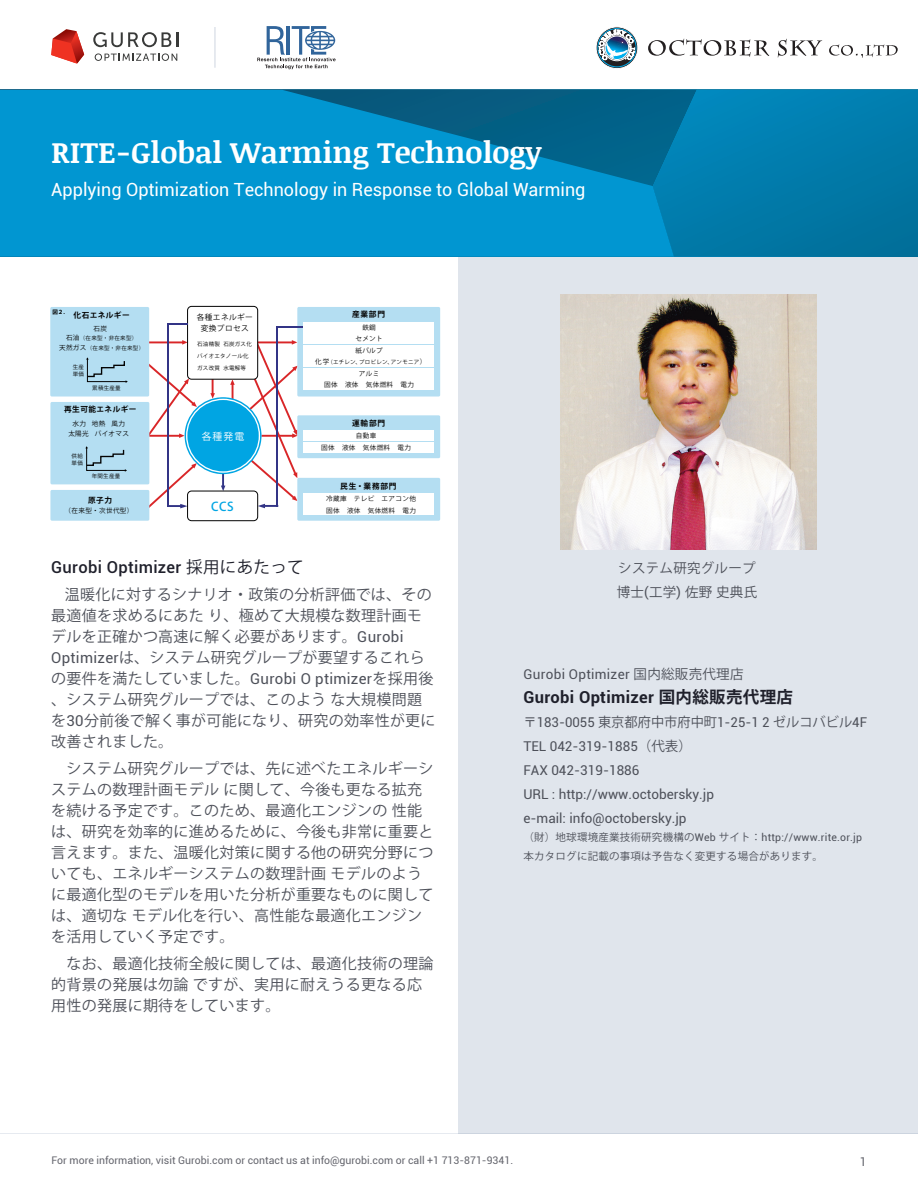
<style>
.page{position:relative;width:918px;height:1188px;background:#e0e5ec}
.page>*{position:absolute;margin:0;border:0;box-sizing:border-box;transform-origin:0 0}
.t1{font:700 30px "Noticia Text";color:#fff}
.t2{font:18.15px "Roboto";color:#fff}
.t3{font:700 16.5px "Roboto";letter-spacing:.02em;color:#1f202b}
.t4{font:500 16.5px "Roboto";letter-spacing:.02em;color:#1f202b}
.t5{font:15px/21px "Koz Go Pr 6 N";letter-spacing:.02em;color:#4d5059}
.t6{font:13.5px/24px "Roboto";color:#4d5059}
.t7{font:13.5px "Roboto";letter-spacing:.02em;color:#4d5059}
.t8{font:13.5px/24px "Koz Go Pr 6 N";letter-spacing:.02em;color:#4d5059}
.t9{font:500 12.15px "Koz Go Pro";color:#00a5e3}
.t10{font:12px "Roboto";color:#64656d}
.t11{font:10.5px "Roboto";color:#64656d}
.t12{font:10.5px "Roboto";letter-spacing:.02em;color:#4d5059}
.t13{font:10.5px "Koz Go Pr 6 N";letter-spacing:.02em;color:#4d5059}
.t14{font:9.9px "Koz Go Pro";color:#fff}
.t15{font:700 7.65px "Koz Go Pro";letter-spacing:.05em;color:#030303}
.t16{font:7.65px/11.6px "Koz Go Pro";letter-spacing:.05em;color:#030303;text-align:center}
.t17{font:6.6px/11.6px "Koz Go Pro";letter-spacing:.05em;color:#030303;text-align:center}
.t18{font:5.55px/11.6px "Koz Go Pro";letter-spacing:.05em;color:#030303}
.t19{font:700 5.55px "Koz Go Pro";color:#030303}
.s1{font-size:6.6px}
.s2{font-family:"Koz Go Pr 6 N";font-weight:400}
.s3{font-family:"Roboto"}
.s4{font-family:"Koz Go Pr 6 N"}
</style>
<div class="page">
<div style="left:0;top:257px;width:458px;height:877px;background:#fff"></div>
<div style="left:0;top:0;width:918px;height:90px;background:#fff"></div>
<svg style="left:93px;top:32px;width:85px;height:15px"></svg>
<svg style="left:95px;top:53px;width:82px;height:8px"></svg>
<svg style="left:51px;top:29px;width:33px;height:35px"></svg>
<hr style="left:214px;top:27px;width:2px;height:41px;background:#597198">
<svg style="left:596px;top:27px;width:42px;height:42px"></svg>
<div style="left:596px;top:27px;width:42px;height:42px;border:1px solid #fff;border-radius:50%"></div>
<svg style="left:598px;top:29px;width:38px;height:38px"></svg>
<div style="left:597px;top:28px;width:40px;height:39px;border:1px solid #00a5e3;border-radius:50%"></div>
<div style="left:604px;top:34px;width:26px;height:27px;border:1px solid #fff;border-radius:50%"></div>
<svg style="left:599px;top:30px;width:36px;height:30px"></svg>
<svg style="left:648px;top:39px;width:121px;height:18px"></svg>
<svg style="left:778px;top:39px;width:44px;height:18px"></svg>
<svg style="left:829px;top:44px;width:69px;height:14px"></svg>
<hr style="left:0;top:1133px;width:918px;height:2px;background:#587098">
<div style="left:0;top:1134px;width:918px;height:54px;background:#fff"></div>
<img style="left:561px;top:295px;width:255px;height:255px">
<svg style="left:210px;top:379px;width:5px;height:20px"></svg>
<svg style="left:149px;top:340px;width:38px;height:5px"></svg>
<svg style="left:149px;top:360px;width:48px;height:78px"></svg>
<div style="left:188px;top:306px;width:70px;height:73px;background:#fff;border-radius:4px"></div>
<div style="left:187px;top:306px;width:71px;height:73px;border:1px solid #030303;border-radius:4px"></div>
<svg style="left:221px;top:474px;width:4px;height:17px"></svg>
<svg style="left:230px;top:379px;width:5px;height:19px"></svg>
<div style="left:297px;top:478px;width:143px;height:43px;background:#b4def2;border-radius:2px"></div>
<div style="left:297px;top:415px;width:143px;height:43px;background:#b4def2;border-radius:2px"></div>
<svg style="left:297px;top:307px;width:143px;height:90px;fill:#b4def2"></svg>
<div style="left:50px;top:402px;width:99px;height:82px;background:#b4def2;border-radius:2px"></div>
<div style="left:50px;top:307px;width:99px;height:90px;background:#b4def2;border-radius:2px"></div>
<div style="left:50px;top:490px;width:99px;height:31px;background:#b4def2;border-radius:2px"></div>
<div style="left:303px;top:380px;width:131px;height:10px;background:#fff"></div>
<div style="left:303px;top:322px;width:131px;height:10px;background:#fff"></div>
<div style="left:303px;top:334px;width:131px;height:10px;background:#fff"></div>
<div style="left:303px;top:345px;width:131px;height:10px;background:#fff"></div>
<div style="left:303px;top:357px;width:131px;height:10px;background:#fff"></div>
<div style="left:303px;top:368px;width:131px;height:10px;background:#fff"></div>
<div style="left:303px;top:442px;width:131px;height:11px;background:#fff"></div>
<div style="left:303px;top:431px;width:131px;height:10px;background:#fff"></div>
<div style="left:303px;top:505px;width:131px;height:10px;background:#fff"></div>
<div style="left:303px;top:493px;width:131px;height:10px;background:#fff"></div>
<div style="left:185px;top:397px;width:77px;height:77px;background:#00a5e3;border-radius:50%"></div>
<svg style="left:86px;top:357px;width:42px;height:26px"></svg>
<svg style="left:85px;top:446px;width:42px;height:26px"></svg>
<hr style="left:276px;top:326px;width:27px;height:2px;background:#323486">
<svg style="left:244px;top:324px;width:54px;height:184px"></svg>
<hr style="left:167px;top:323px;width:21px;height:2px;background:#323486">
<hr style="left:167px;top:325px;width:2px;height:182px;background:#323486">
<svg style="left:144px;top:463px;width:53px;height:48px"></svg>
<div style="left:187px;top:491px;width:71px;height:30px;border:1px solid #030303;border-radius:4px"></div>
<svg style="left:0;top:90px;width:653px;height:167px;background:#018cc4"></svg>
<svg style="left:653px;top:90px;width:265px;height:167px;background:#017aaa"></svg>
<svg style="left:257px;top:26px;width:79px;height:43px"></svg>
<h1 class="t1" style="left:51px;top:131px;width:492px">RITE-Global Warming Technology</h1>
<p class="t2" style="left:51px;top:177px;width:536px">Applying Optimization Technology in Response to Global Warming</p>
<p class="t19" style="left:52px;top:308px;width:14px">図２.</p>
<p class="t15" style="left:74px;top:311px;width:58px">化石エネルギー</p>
<p class="t17" style="left:94px;top:322px;width:15px">石炭</p>
<p class="t18" style="left:59px;top:333px;width:87px;line-height:9.9px;text-align:center"><span class="s1">石油</span>（在来型・非在来型）<br><span class="s1">天然ガス</span>（在来型・非在来型）</p>
<p class="t18" style="left:73px;top:364px;width:13px;line-height:6.6px">生産単価</p>
<p class="t18" style="left:92px;top:382px;width:30px">累積生産量</p>
<p class="t15" style="left:64px;top:405px;width:74px">再生可能エネルギー</p>
<p class="t17" style="left:68px;top:419px;width:62px;line-height:9.9px">水力 地熱 風力<br>太陽光 バイオマス</p>
<p class="t18" style="left:72px;top:453px;width:13px;line-height:6.6px">供給単価</p>
<p class="t18" style="left:92px;top:470px;width:30px">年間生産量</p>
<p class="t15" style="left:88px;top:495px;width:25px">原子力</p>
<p class="t17" style="left:65px;top:505px;width:70px">（在来型・次世代型）</p>
<p class="t16" style="left:197px;top:311px;width:58px">各種エネルギー変換プロセス</p>
<p class="t18" style="left:197px;top:339px;width:56px">石油精製 石炭ガス化バイオエタノール化ガス改質 水電解等</p>
<p class="t14" style="left:202px;top:430px;width:44px">各種発電</p>
<p class="t9" style="left:211px;top:499px;width:24px">CCS</p>
<p class="t15" style="left:352px;top:309px;width:35px">産業部門</p>
<p class="t17" style="left:355px;top:322px;width:29px">鉄鋼<br>セメント紙パルプ</p>
<p class="t18" style="left:315px;top:356px;width:112px"><span class="s1">化学</span>（エチレン、プロピレン、アンモニア<span class="s1">）</span></p>
<p class="t17" style="left:324px;top:368px;width:91px">アルミ<br>固体 液体　気体燃料　電力</p>
<p class="t15" style="left:352px;top:418px;width:35px">運輸部門</p>
<p class="t17" style="left:321px;top:430px;width:91px">自動車<br>固体 液体　気体燃料　電力</p>
<p class="t15" style="left:340px;top:481px;width:58px">民生・業務部門</p>
<p class="t17" style="left:326px;top:493px;width:91px;text-align:left">冷蔵庫　テレビ　エアコン他固体 液体　気体燃料　電力</p>
<p class="t4" style="left:51px;top:555px;width:254px">Gurobi Optimizer <span class="s2">採用にあたって</span></p>
<p class="t5" style="left:51px;top:584px;width:386px;text-indent:14px">温暖化に対するシナリオ・政策の分析評価では、その最適値を求めるにあたり、極めて大規模な数理計画モデルを正確かつ高速に解く必要があります。<span class="s3">Gurobi<br>Optimizer</span>は、システム研究グループが要望するこれらの要件を満たしていました。<span class="s3">Gurobi O ptimizer</span>を採用後、システム研究グループでは、このような大規模問題を<span class="s3">30</span>分前後で解く事が可能になり、研究の効率性が更に改善されました。</p>
<p class="t5" style="left:51px;top:758px;width:384px">　システム研究グループでは、先に述べたエネルギーシステムの数理計画モデルに関して、今後も更なる拡充を続ける予定です。このため、最適化エンジンの性能は、研究を効率的に進めるために、今後も非常に重要と言えます。また、温暖化対策に関する他の研究分野についても、エネルギーシステムの数理計画モデルのように最適化型のモデルを用いた分析が重要なものに関しては、適切なモデル化を行い、高性能な最適化エンジンを活用していく予定です。</p>
<p class="t5" style="left:51px;top:953px;width:384px">　なお、最適化技術全般に関しては、最適化技術の理論的背景の発展は勿論ですが、実用に耐えうる更なる応用性の発展に期待をしています。</p>
<p class="t8" style="left:617px;top:556px;width:142px">システム研究グループ博士<span class="s3">(</span>工学<span class="s3">)</span> 佐野史典氏</p>
<p class="t7" style="left:523px;top:665px;width:222px">Gurobi Optimizer <span class="s4">国内総販売代理店</span></p>
<p class="t3" style="left:523px;top:685px;width:271px">Gurobi Optimizer <span class="s4">国内総販売代理店</span></p>
<p class="t6" style="left:523px;top:709px;width:345px"><span class="s4">〒</span>183-0055 <span class="s4">東京都府中市府中町</span>1-25-1 2 <span class="s4">ゼルコバビル</span>4F<br>TEL 042-319-1885<span class="s4">（代表）<br></span>FAX 042-319-1886<br>URL : http://www.octobersky.jp<br>e-mail: info@octobersky.jp</p>
<p class="t12" style="left:523px;top:830px;width:340px"><span class="s4">（財）地球環境産業技術研究機構の</span>Web <span class="s4">サイト：</span>http://www.rite.or.jp</p>
<p class="t13" style="left:523px;top:850px;width:301px">本カタログに記載の事項は予告なく変更する場合があります。</p>
<p class="t11" style="left:52px;top:1153px;width:463px">For more information, visit Gurobi.com or contact us at info@gurobi.com or call +1 713-871-9341.</p>
<p class="t10" style="left:860px;top:1153px;width:8px">1</p>
</div>
